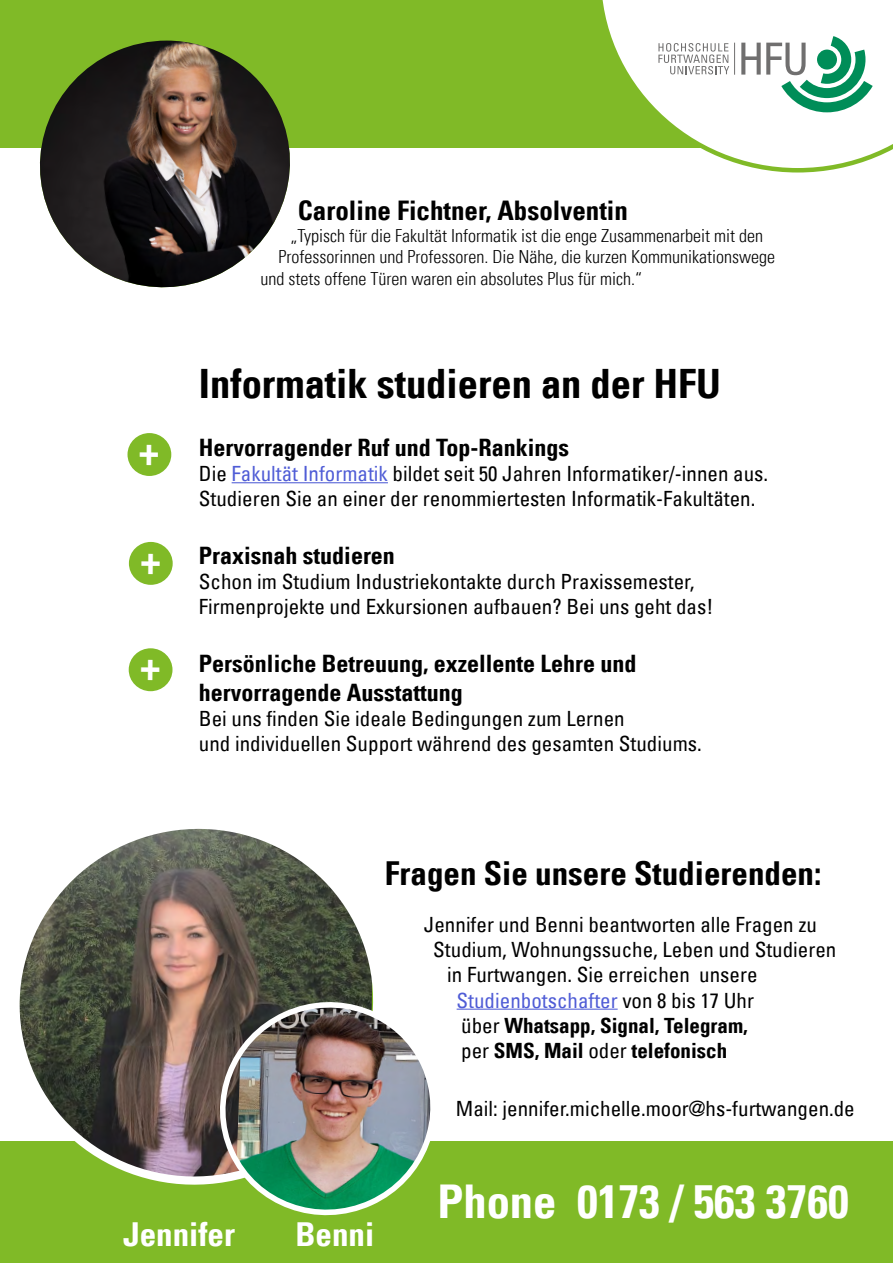
<style>
.page{position:relative;width:893px;height:1263px;background:#fff}
.page>*{position:absolute;margin:0;border:0;box-sizing:border-box;transform-origin:0 0}
.t1{font:46.5px "Univers Com 67 Bold Cond";color:#fff}
.t2{font:40.5px "Univers Com 67 Bold Cond";color:#000}
.t3{font:33px "Univers Com 67 Bold Cond";color:#000}
.t4{font:33px "Univers Com 67 Bold Cond";color:#fff}
.t5{font:27px "Univers Com 67 Bold Cond";color:#000}
.t6{font:24px/28.8px "Univers Com 67 Bold Cond";color:#000}
.t7{font:condensed 21px/25.2px "Univers Com 57";color:#000}
.t8{font:21px/25.2px "Univers Com 67 Bold Cond";color:#000}
.t9{font:condensed 21px "Univers Com 57";color:#4f5cd6}
.t10{font:300 condensed 18px "Univers";color:#000}
.s1{color:#4f5cd6}
.s2{color:#000}
.s3{font-family:"Univers Com 57";font-stretch:condensed}
</style>
<div class="page">
<div style="left:0;top:1142px;width:893px;height:121px;background:#80ba27"></div>
<svg style="left:0;top:828px;width:373px;height:357px"></svg>
<div style="left:0;top:0;width:893px;height:147px;background:#80ba27"></div>
<img style="left:23px;top:41px;width:284px;height:247px">
<img style="left:208px;top:990px;width:240px;height:226px">
<svg style="left:596px;top:0;width:297px;height:173px"></svg>
<hr style="left:457px;top:1009px;width:161px;height:1px;background:#4f5cd6">
<hr style="left:232px;top:482px;width:156px;height:1px;background:#4f5cd6">
<div style="left:129px;top:542px;width:44px;height:43px;background:#80ba27;border-radius:50%"></div>
<div style="left:129px;top:648px;width:44px;height:43px;background:#80ba27;border-radius:50%"></div>
<div style="left:127px;top:433px;width:44px;height:43px;background:#80ba27;border-radius:50%"></div>
<svg style="left:641px;top:36px;width:232px;height:82px;background:#cce2d8"></svg>
<hr style="left:734px;top:43px;width:1px;height:32px;background:#706f6f">
<p class="t5" style="left:298px;top:194px;width:331px">Caroline Fichtner, Absolventin</p>
<p class="t10" style="left:290px;top:225px;width:474px">„Typisch für die Fakultät Informatik ist die enge Zusammenarbeit mit den</p>
<p class="t10" style="left:278px;top:246px;width:498px">Professorinnen und Professoren. Die Nähe, die kurzen Kommunikationswege</p>
<p class="t10" style="left:260px;top:268px;width:383px">und stets offene Türen waren ein absolutes Plus für mich.“</p>
<h2 class="t2" style="left:199px;top:359px;width:524px">Informatik studieren an der HFU</h2>
<p class="t6" style="left:199px;top:433px;width:372px">Hervorragender Ruf und Top-Rankings</p>
<p class="t7" style="left:199px;top:461px;width:571px">Die <span class="s1">Fakultät Informatik</span> bildet seit 50 Jahren Informatiker/-innen aus.<br>Studieren Sie an einer der renommiertesten Informatik-Fakultäten.</p>
<p class="t6" style="left:199px;top:541px;width:198px">Praxisnah studieren</p>
<p class="t7" style="left:199px;top:569px;width:516px">Schon im Studium Industriekontakte durch Praxissemester,<br>Firmenprojekte und Exkursionen aufbauen? Bei uns geht das!</p>
<p class="t6" style="left:199px;top:649px;width:439px">Persönliche Betreuung, exzellente Lehre und hervorragende Ausstattung</p>
<p class="t7" style="left:199px;top:706px;width:504px">Bei uns finden Sie ideale Bedingungen zum Lernen<br>und individuellen Support während des gesamten Studiums.</p>
<h3 class="t3" style="left:385px;top:853px;width:438px">Fragen Sie unsere Studierenden:</h3>
<h3 class="t4" style="left:123px;top:1214px;width:113px">Jennifer</h3>
<h3 class="t4" style="left:295px;top:1214px;width:80px">Benni</h3>
<p class="t7" style="left:424px;top:911px;width:395px">Jennifer und Benni beantworten alle Fragen zu</p>
<p class="t7" style="left:433px;top:937px;width:405px">Studium, Wohnungssuche, Leben und Studieren</p>
<p class="t7" style="left:447px;top:962px;width:312px">in Furtwangen. Sie erreichen unsere</p>
<p class="t9" style="left:457px;top:987px;width:299px">Studienbotschafter <span class="s2">von 8 bis 17 Uhr</span></p>
<p class="t8" style="left:461px;top:1013px;width:288px"><span class="s3">über</span> Whatsapp, Signal, Telegram, <span class="s3">per</span> SMS, Mail <span class="s3">oder</span> telefonisch</p>
<p class="t7" style="left:456px;top:1095px;width:400px">Mail: jennifer.michelle.moor@hs-furtwangen.de</p>
<h1 class="t1" style="left:437px;top:1173px;width:413px">Phone 0173 / 563 3760</h1>
</div>
